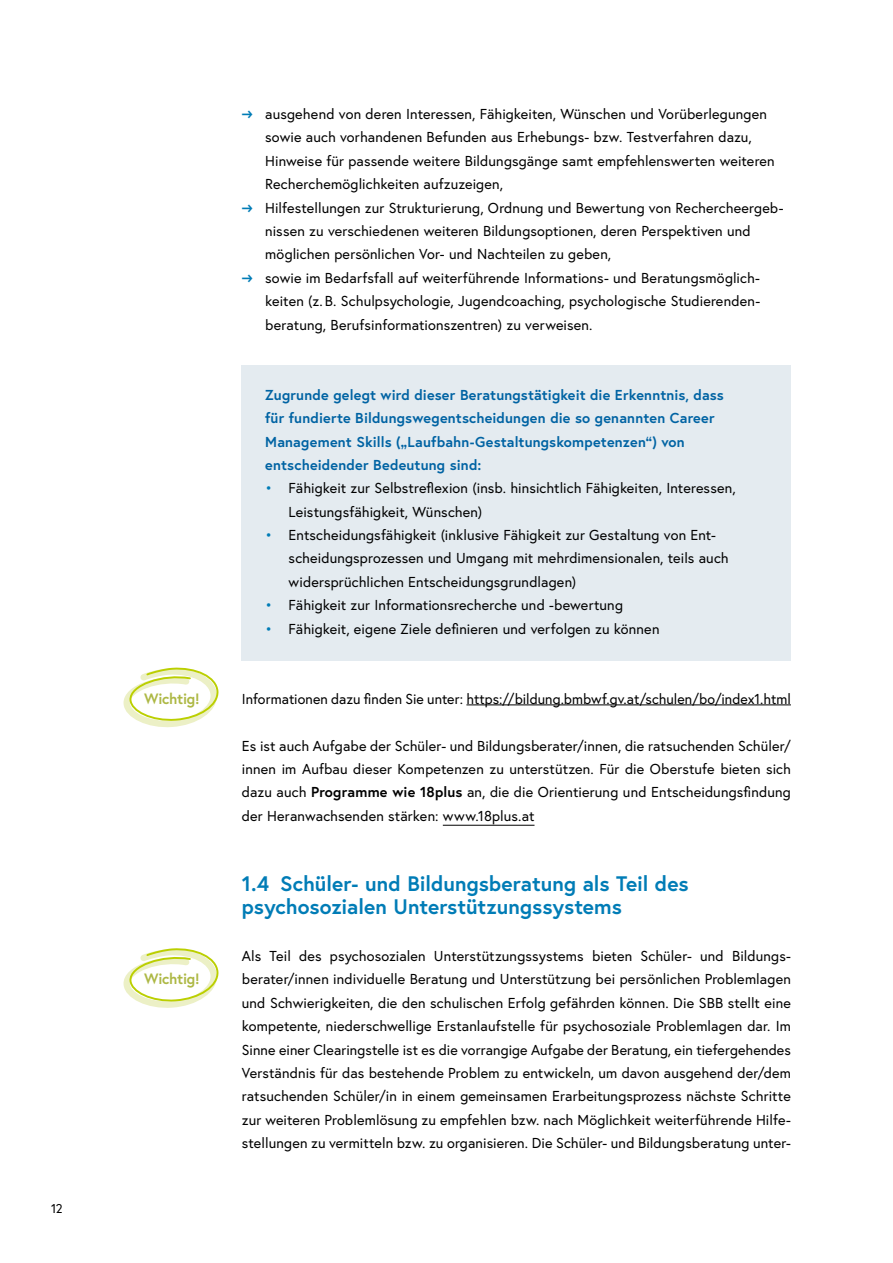
<style>
.page{position:relative;width:893px;height:1263px;background:#fff}
.page>*{position:absolute;margin:0;border:0;box-sizing:border-box;transform-origin:0 0}
.t1{font:700 21px/23.4px "Europa Austria";color:#007cb6}
.p_Introtext{font:700 15px "Europa Austria";letter-spacing:-.02em;color:#adb844}
.p_Abstand_danach{font:14.4px/23.4px "Europa Austria";letter-spacing:.01em;color:#000}
.Infobox_p_Infobox_Titel{font:700 14.4px/23.4px "Europa Austria";letter-spacing:.01em;color:#0063a3}
.t2{font:12.75px "Europa Austria";color:#000}
.s1{font-weight:700;color:#007cb6}
.s2{color:#007cb6}
.s3{font-weight:700}
</style>
<div class="page">
<div style="left:242px;top:365px;width:549px;height:131px;background:#e4ebf0"></div>
<div style="left:242px;top:459px;width:549px;height:84px;background:#e4ebf0"></div>
<div style="left:242px;top:505px;width:549px;height:108px;background:#e4ebf0"></div>
<div style="left:242px;top:599px;width:549px;height:61px;background:#e4ebf0"></div>
<hr style="left:466px;top:705px;width:325px;height:1px;background:#000">
<hr style="left:443px;top:825px;width:91px;height:1px;background:#000">
<svg style="left:123px;top:667px;width:96px;height:61px"></svg>
<svg style="left:123px;top:948px;width:96px;height:60px"></svg>
<p class="t2" style="left:51px;top:1200px;width:13px">12</p>
<p class="p_Introtext" style="left:144px;top:688px;width:57px">Wichtig!</p>
<p class="p_Introtext" style="left:144px;top:969px;width:57px">Wichtig!</p>
<p class="p_Abstand_danach" style="left:265px;top:102px;width:511px;text-indent:-23px"><span class="s1">→</span> ausgehend von deren Interessen, Fähigkeiten, Wünschen und Vorüberlegungen sowie auch vorhandenen Befunden aus Erhebungs- bzw. Testverfahren dazu, Hinweise für passende weitere Bildungsgänge samt empfehlenswerten weiteren Recherchemöglichkeiten aufzuzeigen,</p>
<p class="p_Abstand_danach" style="left:265px;top:196px;width:520px;text-indent:-23px"><span class="s1">→</span> Hilfestellungen zur Strukturierung, Ordnung und Bewertung von Rechercheergeb&shy;nissen zu verschiedenen weiteren Bildungsoptionen, deren Perspektiven und möglichen persönlichen Vor- und Nachteilen zu geben,</p>
<p class="p_Abstand_danach" style="left:265px;top:266px;width:496px;text-align:justify;text-indent:-23px"><span class="s1">→</span> sowie im Bedarfsfall auf weiterführende Informations- und Beratungsmöglich&shy;keiten (z. B. Schulpsychologie, Jugendcoaching, psychologische Studierenden&shy;beratung, Berufsinformationszentren) zu verweisen.</p>
<p class="Infobox_p_Infobox_Titel" style="left:265px;top:383px;width:460px">Zugrunde gelegt wird dieser Beratungstätigkeit die Erkenntnis, dass für fundierte Bildungswegentscheidungen die so genannten Career Management Skills („Laufbahn-Gestaltungskompetenzen“) von entscheidender Bedeutung sind:</p>
<p class="p_Abstand_danach" style="left:289px;top:476px;width:449px;text-indent:-23px"><span class="s2">•</span> Fähigkeit zur Selbstreflexion (insb. hinsichtlich Fähigkeiten, Interessen,<br>Leistungsfähigkeit, Wünschen)</p>
<p class="p_Abstand_danach" style="left:289px;top:523px;width:442px;text-indent:-23px"><span class="s2">•</span> Entscheidungsfähigkeit (inklusive Fähigkeit zur Gestaltung von Ent&shy;scheidungsprozessen und Umgang mit mehrdimensionalen, teils auch widersprüchlichen Entscheidungsgrundlagen)</p>
<p class="p_Abstand_danach" style="left:265px;top:593px;width:359px"><span class="s2">•</span> Fähigkeit zur Informationsrecherche und -bewertung</p>
<p class="p_Abstand_danach" style="left:265px;top:617px;width:396px"><span class="s2">•</span> Fähigkeit, eigene Ziele definieren und verfolgen zu können</p>
<p class="p_Abstand_danach" style="left:242px;top:687px;width:551px">Informationen dazu finden Sie unter: https://bildung.bmbwf.gv.at/schulen/bo/index1.html</p>
<p class="p_Abstand_danach" style="left:242px;top:733px;width:551px;text-align:justify">Es ist auch Aufgabe der Schüler- und Bildungsberater/innen, die ratsuchenden Schüler/ innen im Aufbau dieser Kompetenzen zu unterstützen. Für die Oberstufe bieten sich dazu auch <span class="s3">Programme wie 18plus</span> an, die die Orientierung und Entscheidungsfindung der Heranwachsenden stärken: www.18plus.at</p>
<h2 class="t1" style="left:242px;top:871px;width:448px">1.4 Schüler- und Bildungsberatung als Teil des psychosozialen Unterstützungssystems</h2>
<p class="p_Abstand_danach" style="left:242px;top:944px;width:551px;text-align:justify">Als Teil des psychosozialen Unterstützungssystems bieten Schüler- und Bildungs&shy;berater/innen individuelle Beratung und Unterstützung bei persönlichen Problemlagen und Schwierigkeiten, die den schulischen Erfolg gefährden können. Die SBB stellt eine kompetente, niederschwellige Erstanlaufstelle für psychosoziale Problemlagen dar. Im Sinne einer Clearingstelle ist es die vorrangige Aufgabe der Beratung, ein tiefergehendes Verständnis für das bestehende Problem zu entwickeln, um davon ausgehend der/dem ratsuchenden Schüler/in in einem gemeinsamen Erarbeitungsprozess nächste Schritte zur weiteren Problemlösung zu empfehlen bzw. nach Möglichkeit weiterführende Hilfe&shy;stellungen zu vermitteln bzw. zu organisieren. Die Schüler- und Bildungsberatung unter-</p>
</div>
